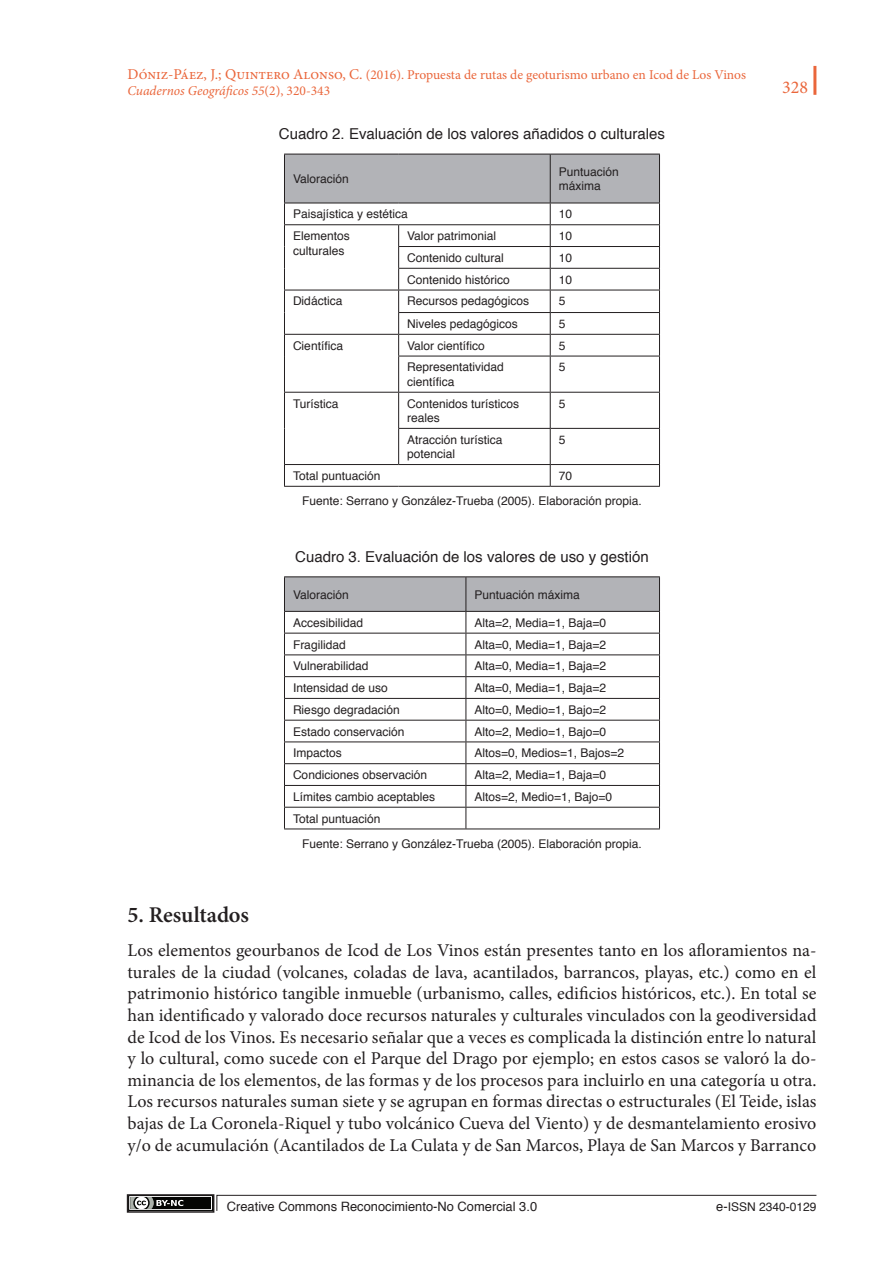
<style>
.page{position:relative;width:893px;height:1263px;background:#fff}
.page>*{position:absolute;margin:0;border:0;box-sizing:border-box;transform-origin:0 0}
.t1{font:600 22.5px "Minion Pro";letter-spacing:-.005em;color:#231f20}
.t2{font:18px/21.6px "Minion Pro";color:#231f20;text-align:justify}
.t3{font:18px "Minion Pro";color:#ea663b}
.LEYENDAS{font:15px "Helvetica";color:#231f20}
.t4{font:13.5px/16.2px "Minion Pro";color:#ea663b}
.t5{font:12.9px "Helvetica";color:#231f20}
.TABLAS{font:12px/14.4px "Helvetica";color:#231f20}
.Piesdefoto{font:12px "Helvetica";color:#231f20}
.s1{font-size:15px}
.s2{font-style:italic}
.s3{font-size:12.9px}
</style>
<div class="page">
<hr style="left:813px;top:66px;width:3px;height:29px;background:#ea663b">
<div style="left:130px;top:1197px;width:81px;height:12px;background:#040503"></div>
<svg style="left:130px;top:1197px;width:53px;height:12px"></svg>
<div style="left:127px;top:1194px;width:87px;height:19px;border:2px solid #231f20"></div>
<svg style="left:216px;top:1194px;width:601px;height:17px"></svg>
<svg style="left:284px;top:155px;width:376px;height:201px"></svg>
<hr style="left:284px;top:356px;width:1px;height:36px;background:#231f20">
<hr style="left:398px;top:356px;width:152px;height:1px;background:#231f20">
<hr style="left:398px;top:356px;width:1px;height:36px;background:#231f20">
<hr style="left:550px;top:356px;width:110px;height:1px;background:#231f20">
<hr style="left:550px;top:356px;width:1px;height:36px;background:#231f20">
<hr style="left:659px;top:356px;width:1px;height:36px;background:#231f20">
<hr style="left:284px;top:392px;width:115px;height:1px;background:#231f20">
<hr style="left:284px;top:393px;width:1px;height:35px;background:#231f20">
<hr style="left:399px;top:392px;width:151px;height:1px;background:#231f20">
<hr style="left:398px;top:393px;width:1px;height:35px;background:#231f20">
<hr style="left:550px;top:392px;width:110px;height:1px;background:#231f20">
<hr style="left:550px;top:393px;width:1px;height:35px;background:#231f20">
<hr style="left:659px;top:393px;width:1px;height:35px;background:#231f20">
<hr style="left:284px;top:428px;width:1px;height:36px;background:#231f20">
<hr style="left:398px;top:428px;width:152px;height:1px;background:#231f20">
<hr style="left:398px;top:429px;width:1px;height:35px;background:#231f20">
<hr style="left:550px;top:428px;width:110px;height:1px;background:#231f20">
<hr style="left:550px;top:429px;width:1px;height:35px;background:#231f20">
<hr style="left:659px;top:429px;width:1px;height:35px;background:#231f20">
<hr style="left:284px;top:464px;width:115px;height:1px;background:#231f20">
<svg style="left:284px;top:465px;width:1px;height:21px"></svg>
<hr style="left:399px;top:464px;width:151px;height:1px;background:#231f20">
<hr style="left:550px;top:464px;width:110px;height:1px;background:#231f20">
<svg style="left:550px;top:465px;width:1px;height:21px"></svg>
<svg style="left:659px;top:465px;width:1px;height:21px"></svg>
<hr style="left:284px;top:486px;width:115px;height:1px;background:#231f20">
<hr style="left:399px;top:486px;width:151px;height:1px;background:#231f20">
<hr style="left:550px;top:486px;width:110px;height:1px;background:#231f20">
<hr style="left:284px;top:154px;width:115px;height:1px;background:#231f20">
<hr style="left:284px;top:154px;width:1px;height:49px;background:#231f20">
<hr style="left:399px;top:154px;width:151px;height:1px;background:#231f20">
<hr style="left:550px;top:154px;width:110px;height:1px;background:#231f20">
<hr style="left:659px;top:154px;width:1px;height:49px;background:#231f20">
<hr style="left:284px;top:203px;width:115px;height:1px;background:#231f20">
<hr style="left:399px;top:203px;width:151px;height:1px;background:#231f20">
<hr style="left:550px;top:203px;width:110px;height:1px;background:#231f20">
<svg style="left:284px;top:577px;width:376px;height:251px"></svg>
<hr style="left:284px;top:828px;width:182px;height:1px;background:#231f20">
<hr style="left:466px;top:828px;width:194px;height:1px;background:#231f20">
<hr style="left:284px;top:576px;width:182px;height:1px;background:#231f20">
<hr style="left:284px;top:577px;width:1px;height:34px;background:#231f20">
<hr style="left:466px;top:576px;width:194px;height:1px;background:#231f20">
<hr style="left:659px;top:577px;width:1px;height:34px;background:#231f20">
<hr style="left:284px;top:611px;width:182px;height:1px;background:#231f20">
<hr style="left:466px;top:611px;width:194px;height:1px;background:#231f20">
<p class="t4" style="left:128px;top:66px;width:620px"><span class="s1">Dóniz-Páez, J.; Quintero Alonso, C.</span> (2016). Propuesta de rutas de geoturismo urbano en Icod de Los Vinos<br><span class="s2">Cuadernos Geográficos 55</span>(2), 320-343</p>
<p class="LEYENDAS" style="left:279px;top:122px;width:388px">Cuadro 2. Evaluación de los valores añadidos o culturales</p>
<p class="TABLAS" style="left:293px;top:172px;width:57px">Valoración</p>
<p class="TABLAS" style="left:559px;top:165px;width:62px">Puntuación máxima</p>
<p class="TABLAS" style="left:293px;top:207px;width:116px">Paisajística y estética</p>
<p class="TABLAS" style="left:559px;top:207px;width:15px">10</p>
<p class="TABLAS" style="left:293px;top:229px;width:58px">Elementos culturales</p>
<p class="TABLAS" style="left:407px;top:229px;width:91px">Valor patrimonial</p>
<p class="TABLAS" style="left:559px;top:229px;width:15px">10</p>
<p class="TABLAS" style="left:407px;top:251px;width:98px">Contenido cultural</p>
<p class="TABLAS" style="left:559px;top:251px;width:15px">10</p>
<p class="TABLAS" style="left:407px;top:273px;width:104px">Contenido histórico</p>
<p class="TABLAS" style="left:559px;top:273px;width:15px">10</p>
<p class="TABLAS" style="left:293px;top:294px;width:51px">Didáctica</p>
<p class="TABLAS" style="left:407px;top:294px;width:124px">Recursos pedagógicos</p>
<p class="TABLAS" style="left:559px;top:294px;width:8px">5</p>
<p class="TABLAS" style="left:407px;top:317px;width:112px">Niveles pedagógicos</p>
<p class="TABLAS" style="left:559px;top:317px;width:8px">5</p>
<p class="TABLAS" style="left:293px;top:339px;width:52px">Científica</p>
<p class="TABLAS" style="left:407px;top:339px;width:79px">Valor científico</p>
<p class="TABLAS" style="left:559px;top:339px;width:8px">5</p>
<p class="TABLAS" style="left:407px;top:360px;width:98px">Representatividad científica</p>
<p class="TABLAS" style="left:559px;top:360px;width:8px">5</p>
<p class="TABLAS" style="left:293px;top:397px;width:47px">Turística</p>
<p class="TABLAS" style="left:407px;top:397px;width:114px">Contenidos turísticos reales</p>
<p class="TABLAS" style="left:559px;top:397px;width:8px">5</p>
<p class="TABLAS" style="left:407px;top:433px;width:97px">Atracción turística potencial</p>
<p class="TABLAS" style="left:559px;top:433px;width:8px">5</p>
<p class="TABLAS" style="left:293px;top:469px;width:89px">Total puntuación</p>
<p class="TABLAS" style="left:559px;top:469px;width:15px">70</p>
<p class="Piesdefoto" style="left:302px;top:492px;width:341px">Fuente: Serrano y González-Trueba (2005). Elaboración propia.</p>
<p class="LEYENDAS" style="left:295px;top:545px;width:355px">Cuadro 3. Evaluación de los valores de uso y gestión</p>
<p class="TABLAS" style="left:293px;top:587px;width:57px">Valoración</p>
<p class="TABLAS" style="left:474px;top:587px;width:107px">Puntuación máxima</p>
<p class="TABLAS" style="left:293px;top:616px;width:72px">Accesibilidad</p>
<p class="TABLAS" style="left:474px;top:616px;width:133px">Alta=2, Media=1, Baja=0</p>
<p class="TABLAS" style="left:293px;top:637px;width:54px">Fragilidad</p>
<p class="TABLAS" style="left:474px;top:637px;width:133px">Alta=0, Media=1, Baja=2</p>
<p class="TABLAS" style="left:293px;top:659px;width:77px">Vulnerabilidad</p>
<p class="TABLAS" style="left:474px;top:659px;width:133px">Alta=0, Media=1, Baja=2</p>
<p class="TABLAS" style="left:293px;top:681px;width:96px">Intensidad de uso</p>
<p class="TABLAS" style="left:474px;top:681px;width:133px">Alta=0, Media=1, Baja=2</p>
<p class="TABLAS" style="left:293px;top:703px;width:108px">Riesgo degradación</p>
<p class="TABLAS" style="left:474px;top:703px;width:133px">Alto=0, Medio=1, Bajo=2</p>
<p class="TABLAS" style="left:293px;top:724px;width:113px">Estado conservación</p>
<p class="TABLAS" style="left:474px;top:724px;width:133px">Alto=2, Medio=1, Bajo=0</p>
<p class="TABLAS" style="left:293px;top:746px;width:50px">Impactos</p>
<p class="TABLAS" style="left:474px;top:746px;width:151px">Altos=0, Medios=1, Bajos=2</p>
<p class="TABLAS" style="left:293px;top:768px;width:136px">Condiciones observación</p>
<p class="TABLAS" style="left:474px;top:768px;width:133px">Alta=2, Media=1, Baja=0</p>
<p class="TABLAS" style="left:293px;top:790px;width:144px">Límites cambio aceptables</p>
<p class="TABLAS" style="left:474px;top:790px;width:139px">Altos=2, Medio=1, Bajo=0</p>
<p class="TABLAS" style="left:293px;top:811px;width:89px">Total puntuación</p>
<p class="Piesdefoto" style="left:302px;top:834px;width:341px">Fuente: Serrano y González-Trueba (2005). Elaboración propia.</p>
<p class="t3" style="left:782px;top:75px;width:27px">328</p>
<p class="t1" style="left:128px;top:899px;width:123px">5. Resultados</p>
<p class="t2" style="left:128px;top:940px;width:690px">Los elementos geourbanos de Icod de Los Vinos están presentes tanto en los afloramientos na&shy;turales de la ciudad (volcanes, coladas de lava, acantilados, barrancos, playas, etc.) como en el patrimonio histórico tangible inmueble (urbanismo, calles, edificios históricos, etc.). En total se han identificado y valorado doce recursos naturales y culturales vinculados con la geodiversidad de Icod de los Vinos. Es necesario señalar que a veces es complicada la distinción entre lo natural y lo cultural, como sucede con el Parque del Drago por ejemplo; en estos casos se valoró la do&shy;minancia de los elementos, de las formas y de los procesos para incluirlo en una categoría u otra.<br>Los recursos naturales suman siete y se agrupan en formas directas o estructurales (El Teide, islas bajas de La Coronela-Riquel y tubo volcánico Cueva del Viento) y de desmantelamiento erosivo y/o de acumulación (Acantilados de La Culata y de San Marcos, Playa de San Marcos y Barranco</p>
<p class="t5" style="left:227px;top:1196px;width:312px">Creative Commons Reconocimiento-No Comercial 3.0</p>
<p class="Piesdefoto" style="left:716px;top:1197px;width:102px"><span class="s3">e-</span>ISSN 2340-0129</p>
</div>
